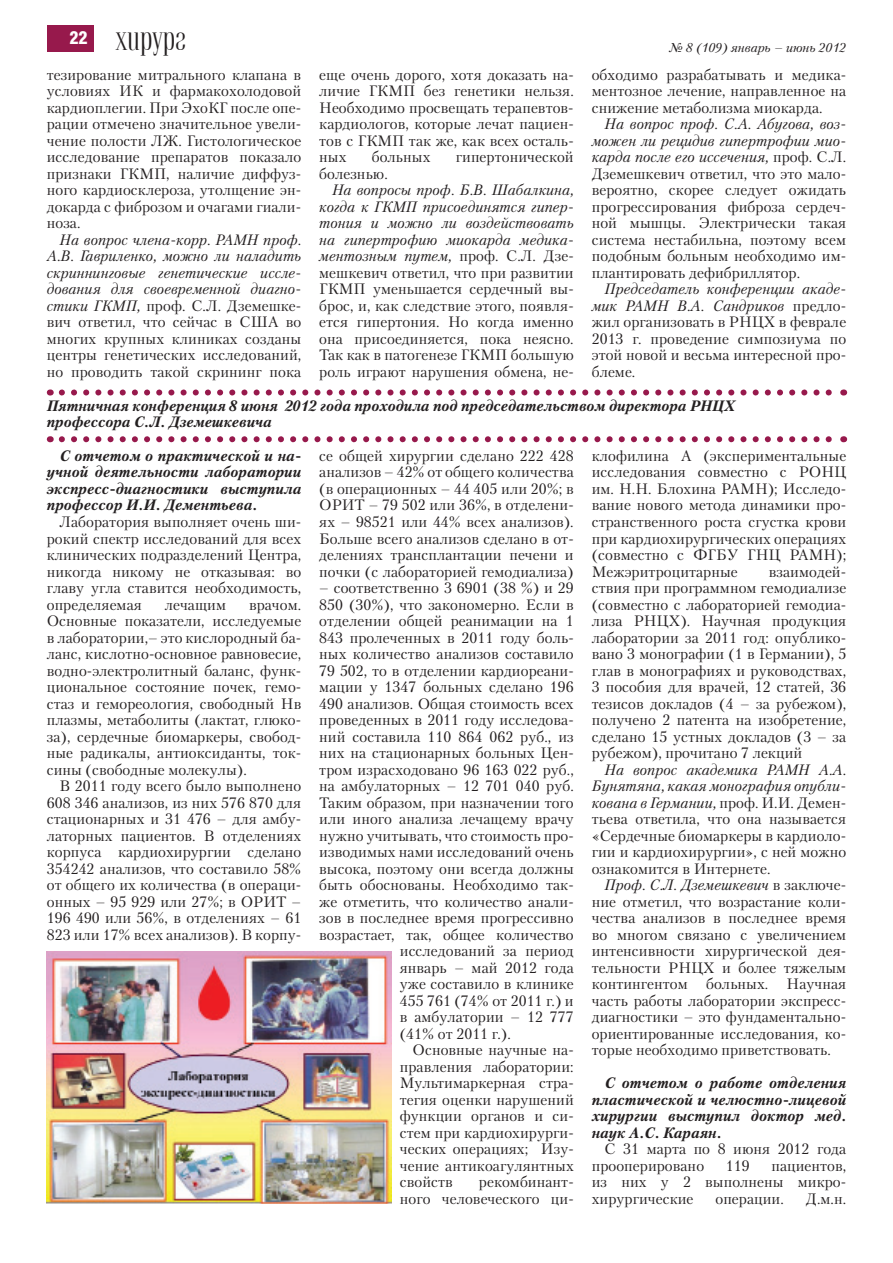
<style>
.page{position:relative;width:893px;height:1263px;background:#fff}
.page>*{position:absolute;margin:0;border:0;box-sizing:border-box;transform-origin:0 0}
.t1{font:33px "Vetren";color:#231f20}
.t2{font:900 18px "Helios Cond";color:#fff}
.t3{font:15px/16.5px "Petersburg C";letter-spacing:.005em;color:#231f20;text-align:justify}
.t4{font:italic 700 15px/16.5px "Petersburg C";color:#231f20;text-align:justify}
.t5{font:italic 12.75px "Petersburg C";color:#231f20}
.s1{font-style:italic}
</style>
<div class="page">
<div style="left:47px;top:26px;width:47px;height:26px;background:#97194c"></div>
<svg style="left:62px;top:436px;width:770px;height:6px"></svg>
<svg style="left:62px;top:389px;width:770px;height:6px"></svg>
<img style="left:47px;top:952px;width:344px;height:251px">
<p class="t2" style="left:70px;top:27px;width:20px">22</p>
<h1 class="t1" style="left:116px;top:21px;width:72px">хирург</h1>
<p class="t3" style="left:47px;top:66px;width:256px">тезирование митрального клапана в условиях ИК и фармакохолодовой кардиоплегии. При ЭхоКГ после опе&shy;рации отмечено значительное увели&shy;чение полости ЛЖ. Гистологическое исследование препаратов показало признаки ГКМП, наличие диффуз&shy;ного кардиосклероза, утолщение эн&shy;докарда с фиброзом и очагами гиали&shy;ноза.</p>
<p class="t3" style="left:47px;top:231px;width:256px;text-indent:13px"><span class="s1">На вопрос члена-корр. РАМН проф.<br>А.В. Гавриленко, можно ли наладить скриннинговые генетические иссле&shy;дования для своевременной диагно&shy;стики ГКМП,</span> проф. С.Л. Дземешке&shy;вич ответил, что сейчас в США во многих крупных клиниках созданы центры генетических исследований, но проводить такой скрининг пока</p>
<p class="t3" style="left:319px;top:66px;width:256px">еще очень дорого, хотя доказать на&shy;личие ГКМП без генетики нельзя.<br>Необходимо просвещать терапевтов&shy;кардиологов, которые лечат пациен&shy;тов с ГКМП так же, как всех осталь&shy;ных</p>
<p class="t3" style="left:372px;top:149px;width:60px">больных</p>
<p class="t3" style="left:456px;top:149px;width:119px">гипертонической</p>
<p class="t3" style="left:319px;top:165px;width:70px">болезнью.</p>
<p class="t3" style="left:319px;top:182px;width:256px;text-indent:13px"><span class="s1">На вопросы проф. Б.В. Шабалкина, когда к ГКМП присоединятся гипер&shy;тония и можно ли воздействовать на гипертрофию миокарда медика&shy;ментозным путем,</span> проф. С.Л. Дзе&shy;мешкевич ответил, что при развитии ГКМП уменьшается сердечный вы&shy;брос, и, как следствие этого, появля&shy;ется гипертония. Но когда именно она присоединяется, пока неясно.<br>Так как в патогенезе ГКМП большую роль играют нарушения обмена, не-</p>
<p class="t5" style="left:668px;top:41px;width:179px">№ 8 (109) январь – июнь 2012</p>
<p class="t3" style="left:592px;top:66px;width:256px">обходимо разрабатывать и медика&shy;ментозное лечение, направленное на снижение метаболизма миокарда.</p>
<p class="t3" style="left:592px;top:116px;width:256px;text-indent:13px"><span class="s1">На вопрос проф. С.А. Абугова, воз&shy;можен ли рецидив гипертрофии мио&shy;карда после его иссечения,</span> проф. С.Л.<br>Дземешкевич ответил, что это мало&shy;вероятно, скорее следует ожидать прогрессирования фиброза сердеч&shy;ной мышцы. Электрически такая система нестабильна, поэтому всем подобным больным необходимо им&shy;плантировать дефибриллятор.</p>
<p class="t3" style="left:592px;top:281px;width:256px;text-indent:13px"><span class="s1">Председатель конференции акаде&shy;мик РАМН В.А. Сандриков</span> предло&shy;жил организовать в РНЦХ в феврале 2013 г. проведение симпозиума по этой новой и весьма интересной про&shy;блеме.</p>
<p class="t4" style="left:47px;top:397px;width:690px">Пятничная конференция 8 июня 2012 года проходила под председательством директора РНЦХ</p>
<p class="t4" style="left:47px;top:414px;width:227px">профессора С.Л. Дземешкевича</p>
<p class="t4" style="left:47px;top:447px;width:256px;text-indent:13px">С отчетом о практической и на&shy;учной деятельности лаборатории экспресс-диагностики выступила профессор И.И. Дементьева.</p>
<p class="t3" style="left:47px;top:513px;width:256px;text-indent:13px">Лаборатория выполняет очень ши&shy;рокий спектр исследований для всех клинических подразделений Центра, никогда никому не отказывая: во главу угла ставится необходимость, определяемая</p>
<p class="t3" style="left:47px;top:596px;width:256px;text-indent:202px">врачом.<br>Основные показатели, исследуемые в лаборатории,– это кислородный ба&shy;ланс, кислотно-основное равновесие, водно-электролитный баланс, функ&shy;циональное состояние почек, гемо&shy;стаз и гемореология, свободный Нв плазмы, метаболиты (лактат, глюко&shy;за), сердечные биомаркеры, свобод&shy;ные радикалы, антиоксиданты, ток&shy;сины (свободные молекулы).</p>
<p class="t3" style="left:47px;top:777px;width:256px;text-indent:13px">В 2011 году всего было выполнено 608 346 анализов, из них 576 870 для стационарных и 31 476 – для амбу&shy;латорных пациентов. В отделениях корпуса кардиохирургии сделано 354242 анализов, что составило 58% от общего их количества (в операци&shy;онных – 95 929 или 27%; в ОРИТ – 196 490 или 56%, в отделениях – 61<br>823 или 17% всех анализов). В корпу-</p>
<p class="t3" style="left:165px;top:596px;width:63px">лечащим</p>
<p class="t3" style="left:319px;top:447px;width:256px">се общей хирургии сделано 222 428 анализов – 42% от общего количества (в операционных – 44 405 или 20%; в ОРИТ – 79 502 или 36%, в отделени&shy;ях – 98521 или 44% всех анализов).<br>Больше всего анализов сделано в от&shy;делениях трансплантации печени и почки (с лабораторией гемодиализа)</p>
<p class="t3" style="left:319px;top:579px;width:256px">– соответственно 3 6901 (38 %) и 29</p>
<p class="t3" style="left:319px;top:596px;width:256px">850 (30%), что закономерно. Если в</p>
<p class="t3" style="left:319px;top:612px;width:256px">отделении общей реанимации на 1</p>
<p class="t3" style="left:319px;top:629px;width:256px">843 пролеченных в 2011 году боль-</p>
<p class="t3" style="left:319px;top:645px;width:256px">ных количество анализов составило</p>
<p class="t3" style="left:319px;top:662px;width:256px">79 502, то в отделении кардиореани-</p>
<p class="t3" style="left:319px;top:678px;width:256px">мации у 1347 больных сделано 196</p>
<p class="t3" style="left:319px;top:695px;width:256px">490 анализов. Общая стоимость всех</p>
<p class="t3" style="left:319px;top:711px;width:256px">проведенных в 2011 году исследова-</p>
<p class="t3" style="left:319px;top:728px;width:256px">ний составила 110 864 062 руб., из</p>
<p class="t3" style="left:319px;top:744px;width:256px">них на стационарных больных Цен-</p>
<p class="t3" style="left:319px;top:761px;width:256px">тром израсходовано 96 163 022 руб.,</p>
<p class="t3" style="left:319px;top:777px;width:256px">на амбулаторных – 12 701 040 руб.</p>
<p class="t3" style="left:319px;top:794px;width:256px">Таким образом, при назначении того</p>
<p class="t3" style="left:319px;top:810px;width:256px">или иного анализа лечащему врачу</p>
<p class="t3" style="left:319px;top:827px;width:256px">нужно учитывать, что стоимость про-</p>
<p class="t3" style="left:319px;top:843px;width:256px">изводимых нами исследований очень</p>
<p class="t3" style="left:319px;top:860px;width:256px">высока, поэтому они всегда должны</p>
<p class="t3" style="left:319px;top:876px;width:256px">быть обоснованы. Необходимо так-</p>
<p class="t3" style="left:319px;top:893px;width:256px">же отметить, что количество анали-</p>
<p class="t3" style="left:319px;top:909px;width:256px">зов в последнее время прогрессивно</p>
<p class="t3" style="left:319px;top:926px;width:256px">возрастает, так, общее количество</p>
<p class="t3" style="left:400px;top:942px;width:175px">исследований за период</p>
<p class="t3" style="left:400px;top:959px;width:175px">январь – май 2012 года</p>
<p class="t3" style="left:400px;top:975px;width:175px">уже составило в клинике</p>
<p class="t3" style="left:400px;top:992px;width:175px">455 761 (74% от 2011 г.) и</p>
<p class="t3" style="left:400px;top:1008px;width:175px">в амбулатории – 12 777</p>
<p class="t3" style="left:400px;top:1025px;width:112px">(41% от 2011 г.).</p>
<p class="t3" style="left:400px;top:1041px;width:175px;text-indent:13px">Основные научные на&shy;правления лаборатории:<br>Мультимаркерная стра&shy;тегия оценки нарушений функции органов и си&shy;стем при кардиохирурги&shy;ческих операциях; Изу&shy;чение антикоагулянтных свойств</p>
<p class="t3" style="left:400px;top:1173px;width:175px;text-align:right">рекомбинант-<br>ного человеческого ци-</p>
<p class="t3" style="left:592px;top:447px;width:256px">клофилина А (экспериментальные исследования совместно с РОНЦ им. Н.Н. Блохина РАМН); Исследо&shy;вание нового метода динамики про&shy;странственного роста сгустка крови при кардиохирургических операциях (совместно с ФГБУ ГНЦ РАМН); Межэритроцитарные</p>
<p class="t3" style="left:592px;top:563px;width:256px;text-indent:177px">взаимодей&shy;ствия при программном гемодиализе (совместно с лабораторией гемодиа&shy;лиза РНЦХ). Научная продукция лаборатории за 2011 год: опублико&shy;вано 3 монографии (1 в Германии), 5 глав в монографиях и руководствах, 3 пособия для врачей, 12 статей, 36 тезисов докладов (4 – за рубежом), получено 2 патента на изобретение, сделано 15 устных докладов (3 – за рубежом), прочитано 7 лекций</p>
<p class="t3" style="left:592px;top:761px;width:256px;text-indent:13px"><span class="s1">На вопрос академика РАМН А.А.<br>Бунятяна, какая монография опубли&shy;кована в Германии,</span> проф. И.И. Демен&shy;тьева ответила, что она называется «Сердечные биомаркеры в кардиоло&shy;гии и кардиохирургии», с ней можно ознакомится в Интернете.</p>
<p class="t3" style="left:592px;top:876px;width:256px;text-indent:13px"><span class="s1">Проф. С.Л. Дземешкевич</span> в заключе&shy;ние отметил, что возрастание коли&shy;чества анализов в последнее время во многом связано с увеличением интенсивности хирургической дея&shy;тельности РНЦХ и более тяжелым контингентом больных. Научная часть работы лаборатории экспресс&shy;диагностики – это фундаментально&shy;ориентированные исследования, ко&shy;торые необходимо приветствовать.</p>
<p class="t4" style="left:592px;top:1074px;width:256px;text-indent:13px">С отчетом о работе отделения пластической и челюстно-лицевой хирургии выступил доктор мед. наук А.С. Караян.</p>
<p class="t3" style="left:592px;top:1140px;width:256px;text-indent:13px">С 31 марта по 8 июня 2012 года прооперировано</p>
<p class="t3" style="left:726px;top:1157px;width:25px">119</p>
<p class="t3" style="left:592px;top:1157px;width:256px;text-indent:180px">пациентов, из них у 2 выполнены микро&shy;хирургические</p>
<p class="t3" style="left:715px;top:1190px;width:70px">операции.</p>
<p class="t3" style="left:806px;top:1190px;width:42px">Д.м.н.</p>
</div>
